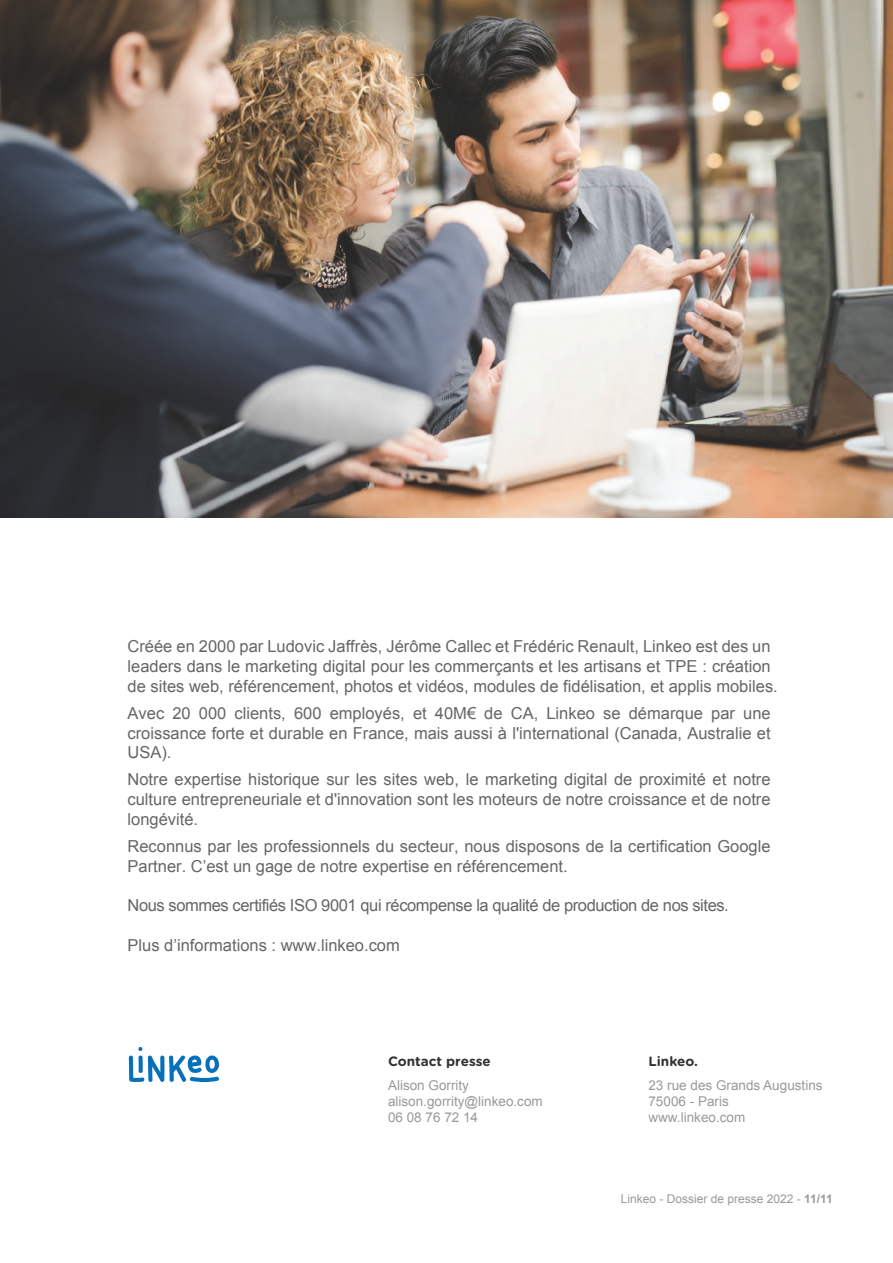
<style>
.page{position:relative;width:893px;height:1263px;background:#fff}
.page>*{position:absolute;margin:0;border:0;box-sizing:border-box;transform-origin:0 0}
.t1{font:16.5px/19.8px "Arial";color:#666}
.t2{font:16.5px "Arial";letter-spacing:-.025em;color:#666}
.t3{font:13.5px/16.4px "Arial";color:#999}
.t4{font:700 13.5px "Gotham Rounded";color:#313232}
.t5{font:12px "Arial";color:#999}
.s1{font-weight:700}
</style>
<div class="page">
<svg style="left:129px;top:1047px;width:90px;height:35px"></svg>
<img style="left:0;top:0;width:893px;height:517px">
<p class="t1" style="left:128px;top:637px;width:652px">Créée en 2000 par Ludovic Jaffrès, Jérôme Callec et Frédéric Renault, Linkeo est des un leaders dans le marketing digital pour les commerçants et les artisans et TPE : création de sites web, référencement, photos et vidéos, modules de fidélisation, et applis mobiles.</p>
<p class="t1" style="left:128px;top:703px;width:645px;text-align:justify">Avec 20 000 clients, 600 employés, et 40M€ de CA, Linkeo se démarque par une croissance forte et durable en France, mais aussi à l'international (Canada, Australie et USA).</p>
<p class="t1" style="left:128px;top:770px;width:645px;text-align:justify">Notre expertise historique sur les sites web, le marketing digital de proximité et notre culture entrepreneuriale et d'innovation sont les moteurs de notre croissance et de notre longévité.</p>
<p class="t1" style="left:128px;top:836px;width:645px">Reconnus par les professionnels du secteur, nous disposons de la certification Google<br>Partner. C’est un gage de notre expertise en référencement.</p>
<p class="t2" style="left:128px;top:895px;width:603px">Nous sommes certifiés ISO 9001 qui récompense la qualité de production de nos sites.</p>
<p class="t1" style="left:128px;top:935px;width:274px">Plus d’informations : www.linkeo.com</p>
<p class="t4" style="left:388px;top:1051px;width:104px">Contact presse</p>
<p class="t3" style="left:388px;top:1077px;width:156px">Alison Gorrity alison.gorrity@linkeo.com<br>06 08 76 72 14</p>
<p class="t4" style="left:648px;top:1051px;width:51px">Linkeo.</p>
<p class="t3" style="left:648px;top:1077px;width:176px">23 rue des Grands Augustins<br>75006 - Paris www.linkeo.com</p>
<p class="t5" style="left:621px;top:1191px;width:214px">Linkeo - Dossier de presse 2022 - <span class="s1">11/11</span></p>
</div>
